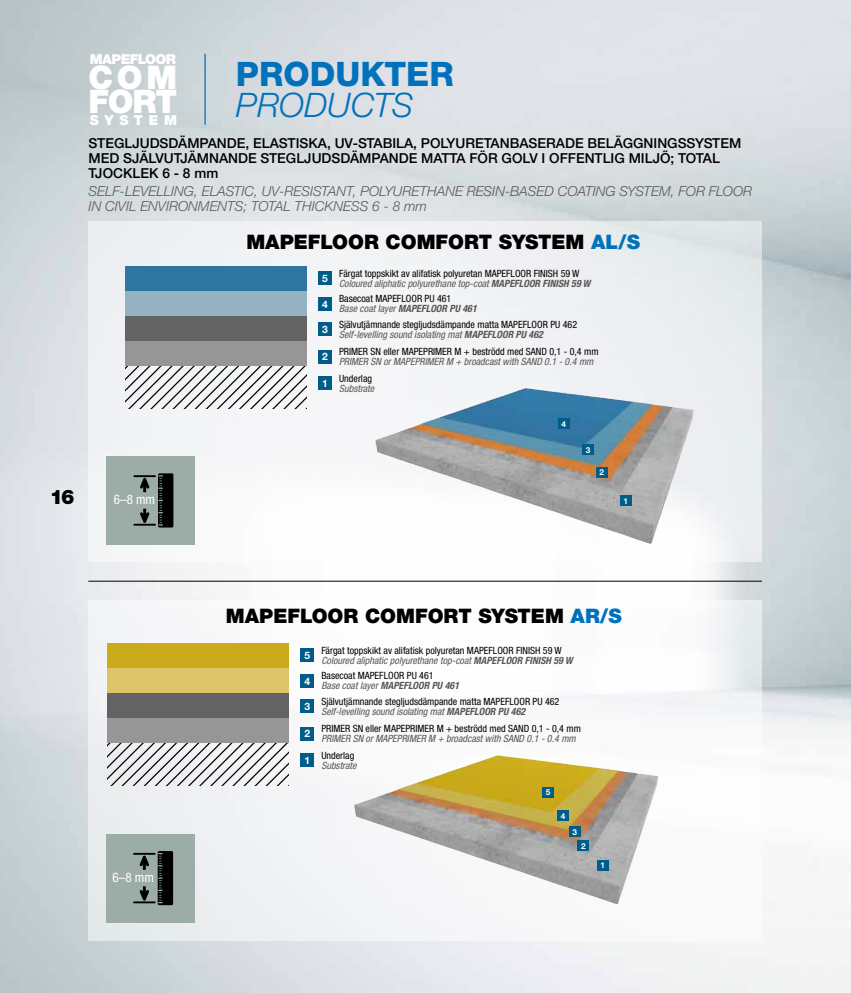
<style>
.page{position:relative;width:851px;height:993px;background:#fff}
.page>*{position:absolute;margin:0;border:0;box-sizing:border-box;transform-origin:0 0}
.t1{font:800 33.75px "Helvetica Neue LTW1 G";color:#0072bb}
.t2{font:italic 300 33.75px "Helvetica Neue LTW1 G";color:#0072bb}
.t3{font:900 32.5px/24.8px "Helvetica Neue LTW1 G";letter-spacing:-.04em;color:#fff}
.t4{font:900 20px "Helvetica Neue LTW1 G";color:#000}
.t5{font:500 13.75px/15px "Helvetica Neue LTW1 G";color:#000}
.t6{font:italic 300 13.75px/15px "Helvetica Neue LTW1 G";color:#575756}
.t7{font:900 13.75px "Helvetica Neue LTW1 G";letter-spacing:-.04em;color:#fff}
.t8{font:condensed 13.12px "Helvetica Neue LTW1 G";color:#fff}
.t9{font:700 10.25px "Helvetica Neue LTW1 G";color:#fff}
.t10{font:condensed 10px/10px "Helvetica Neue LTW1 G";color:#000}
.t11{font:italic condensed 10px "Helvetica Neue LTW1 G";color:#575756}
.t12{font:700 8.25px "Helvetica Neue LTW1 G";color:#fff}
.s1{color:#0072bb}
.s2{font-style:italic;color:#575756}
.s3{font-weight:700;font-style:italic;color:#575756}
</style>
<div class="page">
<img style="left:0;top:0;width:850px;height:992px">
<div style="left:88px;top:600px;width:673px;height:340px;background:#fff"></div>
<div style="left:88px;top:221px;width:673px;height:341px;background:linear-gradient(to bottom,#eaecef,#f9f9fa)"></div>
<div style="left:106px;top:456px;width:89px;height:88px;background:#9caca7"></div>
<svg style="left:158px;top:473px;width:15px;height:54px"></svg>
<hr style="left:133px;top:475px;width:23px;height:2px;background:#000">
<hr style="left:133px;top:523px;width:23px;height:2px;background:#000">
<svg style="left:140px;top:477px;width:9px;height:15px"></svg>
<svg style="left:140px;top:508px;width:9px;height:15px"></svg>
<div style="left:106px;top:833px;width:89px;height:89px;background:#9caca7"></div>
<svg style="left:158px;top:851px;width:15px;height:53px"></svg>
<hr style="left:133px;top:852px;width:23px;height:2px;background:#000">
<hr style="left:133px;top:901px;width:23px;height:2px;background:#000">
<svg style="left:139px;top:855px;width:10px;height:14px"></svg>
<svg style="left:139px;top:886px;width:10px;height:14px"></svg>
<hr style="left:204px;top:54px;width:2px;height:71px;background:#0072bb">
<hr style="left:88px;top:580px;width:673px;height:1px;background:#000">
<svg style="left:108px;top:743px;width:181px;height:42px"></svg>
<div style="left:108px;top:718px;width:181px;height:25px;background:#969696"></div>
<div style="left:108px;top:693px;width:181px;height:24px;background:#646363"></div>
<div style="left:108px;top:643px;width:181px;height:25px;background:#ccab1b"></div>
<img style="left:354px;top:755px;width:304px;height:149px">
<div style="left:597px;top:859px;width:11px;height:11px;background:#005c88"></div>
<div style="left:577px;top:840px;width:11px;height:11px;background:#005c88"></div>
<div style="left:569px;top:825px;width:11px;height:11px;background:#005c88"></div>
<div style="left:557px;top:809px;width:11px;height:11px;background:#005c88"></div>
<div style="left:542px;top:786px;width:11px;height:11px;background:#005c88"></div>
<div style="left:300px;top:753px;width:14px;height:13px;background:#005c88"></div>
<div style="left:300px;top:726px;width:14px;height:14px;background:#005c88"></div>
<div style="left:300px;top:699px;width:14px;height:14px;background:#005c88"></div>
<div style="left:300px;top:673px;width:14px;height:14px;background:#005c88"></div>
<div style="left:300px;top:648px;width:14px;height:14px;background:#005c88"></div>
<div style="left:108px;top:668px;width:181px;height:25px;background:#ddc46b"></div>
<svg style="left:126px;top:366px;width:180px;height:42px"></svg>
<div style="left:126px;top:341px;width:180px;height:25px;background:#969696"></div>
<div style="left:126px;top:316px;width:180px;height:25px;background:#646363"></div>
<div style="left:126px;top:266px;width:180px;height:25px;background:#2e769f"></div>
<div style="left:318px;top:376px;width:14px;height:14px;background:#005c88"></div>
<div style="left:318px;top:350px;width:14px;height:13px;background:#005c88"></div>
<div style="left:318px;top:322px;width:14px;height:14px;background:#005c88"></div>
<div style="left:318px;top:297px;width:14px;height:13px;background:#005c88"></div>
<div style="left:318px;top:271px;width:14px;height:14px;background:#005c88"></div>
<div style="left:126px;top:291px;width:180px;height:25px;background:#96b2c2"></div>
<img style="left:375px;top:388px;width:318px;height:156px">
<div style="left:620px;top:495px;width:11px;height:11px;background:#005c88"></div>
<div style="left:596px;top:467px;width:11px;height:11px;background:#005c88"></div>
<div style="left:582px;top:444px;width:11px;height:11px;background:#005c88"></div>
<div style="left:558px;top:418px;width:11px;height:11px;background:#005c88"></div>
<h3 class="t4" style="left:50px;top:484px;width:26px">16</h3>
<h3 class="t7" style="left:90px;top:50px;width:88px">MAPEFLOOR</h3>
<h1 class="t1" style="left:236px;top:54px;width:219px">PRODUKTER</h1>
<h1 class="t2" style="left:236px;top:84px;width:179px">PRODUCTS</h1>
<h2 class="t3" style="left:89px;top:65px;width:90px">COM<br>FORT</h2>
<h3 class="t7" style="left:90px;top:112px;width:89px">SYSTEM</h3>
<h3 class="t5" style="left:89px;top:136px;width:654px">STEGLJUDSDÄMPANDE, ELASTISKA, UV-STABILA, POLYURETANBASERADE BELÄGGNINGSSYSTEM<br>MED SJÄLVUTJÄMNANDE STEGLJUDSDÄMPANDE MATTA FÖR GOLV I OFFENTLIG MILJÖ; TOTAL<br>TJOCKLEK 6 - 8 mm</h3>
<h3 class="t6" style="left:89px;top:183px;width:665px">SELF-LEVELLING, ELASTIC, UV-RESISTANT, POLYURETHANE RESIN-BASED COATING SYSTEM, FOR FLOOR<br>IN CIVIL ENVIRONMENTS; TOTAL THICKNESS 6 - 8 mm</h3>
<h3 class="t4" style="left:246px;top:230px;width:395px">MAPEFLOOR COMFORT SYSTEM <span class="s1">AL/S</span></h3>
<h3 class="t8" style="left:114px;top:491px;width:43px">6–8 mm</h3>
<p class="t9" style="left:322px;top:272px;width:7px">5</p>
<p class="t10" style="left:339px;top:268px;width:253px">Färgat toppskikt av alifatisk polyuretan MAPEFLOOR FINISH 59 W<br><span class="s2">Coloured aliphatic polyurethane top-coat</span> <span class="s3">MAPEFLOOR FINISH 59 W</span></p>
<p class="t9" style="left:322px;top:297px;width:7px">4</p>
<p class="t10" style="left:339px;top:294px;width:139px">Basecoat MAPEFLOOR PU 461<br><span class="s2">Base coat layer</span> <span class="s3">MAPEFLOOR PU 461</span></p>
<p class="t9" style="left:322px;top:323px;width:7px">3</p>
<p class="t10" style="left:339px;top:319px;width:239px">Självutjämnande stegljudsdämpande matta MAPEFLOOR PU 462<br><span class="s2">Self-levelling sound isolating mat</span> <span class="s3">MAPEFLOOR PU 462</span></p>
<p class="t9" style="left:322px;top:350px;width:7px">2</p>
<p class="t10" style="left:339px;top:347px;width:261px">PRIMER SN eller MAPEPRIMER M + beströdd med SAND 0,1 - 0,4 mm</p>
<p class="t11" style="left:339px;top:356px;width:256px">PRIMER SN or MAPEPRIMER M + broadcast with SAND 0.1 - 0.4 mm</p>
<p class="t9" style="left:322px;top:377px;width:7px">1</p>
<p class="t10" style="left:339px;top:373px;width:35px">Underlag</p>
<p class="t11" style="left:339px;top:382px;width:37px">Substrate</p>
<p class="t12" style="left:561px;top:418px;width:6px">4</p>
<p class="t12" style="left:585px;top:444px;width:6px">3</p>
<p class="t12" style="left:599px;top:467px;width:6px">2</p>
<p class="t12" style="left:623px;top:495px;width:6px">1</p>
<h3 class="t8" style="left:113px;top:869px;width:43px">6–8 mm</h3>
<h3 class="t4" style="left:226px;top:604px;width:397px">MAPEFLOOR COMFORT SYSTEM <span class="s1">AR/S</span></h3>
<p class="t9" style="left:304px;top:648px;width:7px">5</p>
<p class="t10" style="left:321px;top:645px;width:253px">Färgat toppskikt av alifatisk polyuretan MAPEFLOOR FINISH 59 W<br><span class="s2">Coloured aliphatic polyurethane top-coat</span> <span class="s3">MAPEFLOOR FINISH 59 W</span></p>
<p class="t9" style="left:304px;top:674px;width:7px">4</p>
<p class="t10" style="left:321px;top:670px;width:139px">Basecoat MAPEFLOOR PU 461<br><span class="s2">Base coat layer</span> <span class="s3">MAPEFLOOR PU 461</span></p>
<p class="t9" style="left:304px;top:699px;width:7px">3</p>
<p class="t10" style="left:321px;top:696px;width:239px">Självutjämnande stegljudsdämpande matta MAPEFLOOR PU 462<br><span class="s2">Self-levelling sound isolating mat</span> <span class="s3">MAPEFLOOR PU 462</span></p>
<p class="t9" style="left:304px;top:727px;width:7px">2</p>
<p class="t10" style="left:321px;top:723px;width:261px">PRIMER SN eller MAPEPRIMER M + beströdd med SAND 0,1 - 0,4 mm</p>
<p class="t11" style="left:321px;top:732px;width:256px">PRIMER SN or MAPEPRIMER M + broadcast with SAND 0.1 - 0.4 mm</p>
<p class="t9" style="left:304px;top:753px;width:7px">1</p>
<p class="t10" style="left:321px;top:750px;width:35px">Underlag</p>
<p class="t11" style="left:321px;top:759px;width:37px">Substrate</p>
<p class="t12" style="left:545px;top:786px;width:6px">5</p>
<p class="t12" style="left:560px;top:810px;width:6px">4</p>
<p class="t12" style="left:572px;top:826px;width:6px">3</p>
<p class="t12" style="left:581px;top:840px;width:6px">2</p>
<p class="t12" style="left:600px;top:859px;width:6px">1</p>
</div>
